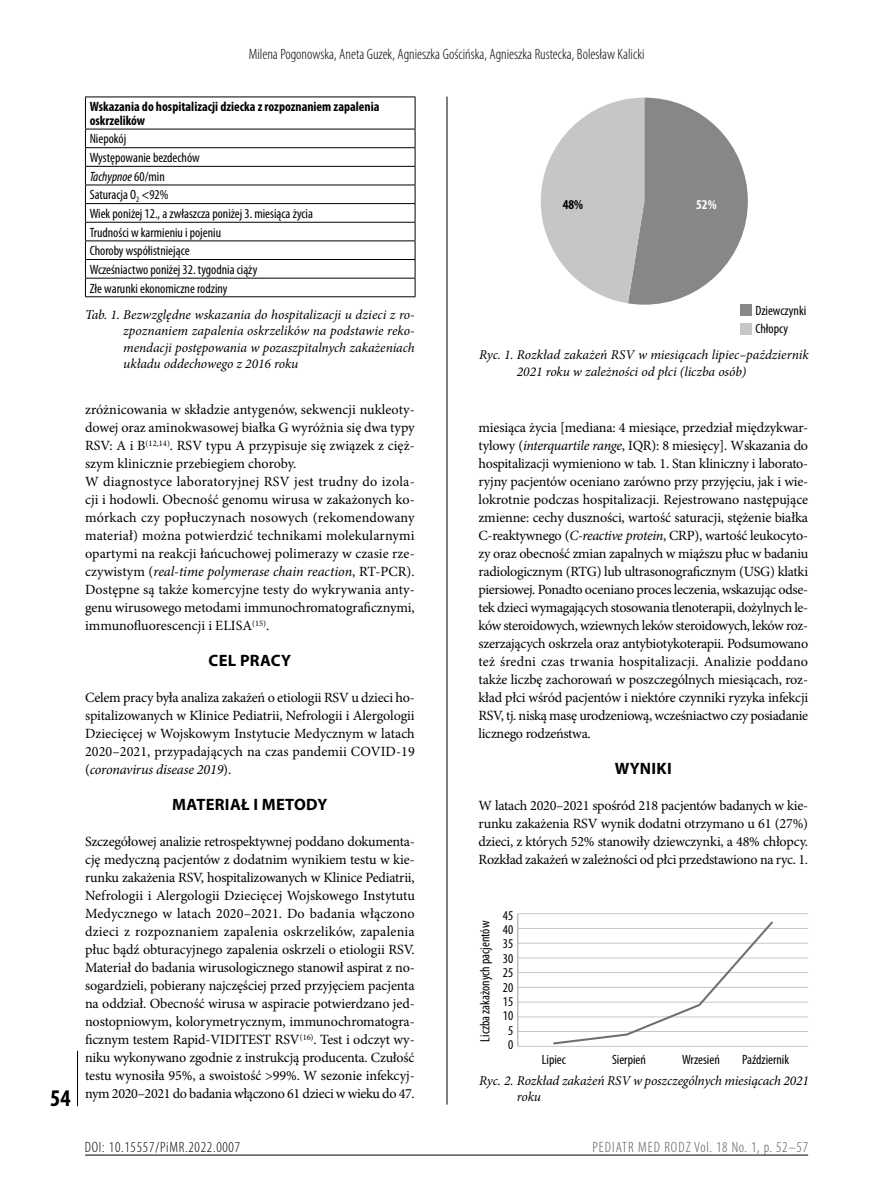
<style>
.page{position:relative;width:872px;height:1191px;background:#fff}
.page>*{position:absolute;margin:0;border:0;box-sizing:border-box;transform-origin:0 0}
.t1{font:700 condensed 24px "Myriad Pro";color:#000}
.t2{font:700 16.5px "Myriad Pro";letter-spacing:.02em;color:#000}
.t3{font:300 condensed 15px "Myriad Pro";color:#000}
.t4{font:300 condensed 15px "Myriad Pro";letter-spacing:.07em;color:#575756}
.t5{font:300 condensed 15px "Myriad Pro";letter-spacing:.05em;color:#000}
.t6{font:14.1px/18px "Minion Pro";color:#000;text-align:justify}
.t7{font:italic 13.5px/16.5px "Minion Pro";letter-spacing:-.005em;color:#000}
.t8{font:condensed 13.5px/14.4px "Myriad Pro";color:#000}
.t9{font:700 condensed 13.5px/13.5px "Myriad Pro";color:#000}
.t10{font:700 condensed 13.5px "Myriad Pro";color:#fff}
.s1{font-style:italic}
</style>
<div class="page">
<hr style="left:77px;top:1050px;width:1px;height:56px;background:#000">
<hr style="left:85px;top:1154px;width:723px;height:1px;background:#000">
<hr style="left:446px;top:97px;width:1px;height:1007px;background:#000">
<hr style="left:85px;top:97px;width:330px;height:1px;background:#000">
<hr style="left:85px;top:97px;width:1px;height:32px;background:#000">
<hr style="left:415px;top:97px;width:1px;height:32px;background:#000">
<hr style="left:85px;top:129px;width:330px;height:1px;background:#000">
<hr style="left:85px;top:147px;width:330px;height:1px;background:#000">
<hr style="left:85px;top:166px;width:330px;height:1px;background:#000">
<hr style="left:85px;top:185px;width:330px;height:1px;background:#000">
<hr style="left:85px;top:203px;width:330px;height:1px;background:#000">
<hr style="left:85px;top:222px;width:330px;height:1px;background:#000">
<hr style="left:85px;top:240px;width:330px;height:1px;background:#000">
<hr style="left:85px;top:259px;width:330px;height:1px;background:#000">
<hr style="left:85px;top:278px;width:330px;height:1px;background:#000">
<svg style="left:85px;top:129px;width:1px;height:167px"></svg>
<svg style="left:415px;top:129px;width:1px;height:167px"></svg>
<hr style="left:85px;top:296px;width:330px;height:1px;background:#000">
<hr style="left:518px;top:913px;width:290px;height:1px;background:#c6c6c6">
<hr style="left:518px;top:928px;width:290px;height:1px;background:#c6c6c6">
<hr style="left:518px;top:943px;width:290px;height:1px;background:#c6c6c6">
<hr style="left:518px;top:957px;width:290px;height:1px;background:#c6c6c6">
<hr style="left:518px;top:972px;width:290px;height:1px;background:#c6c6c6">
<hr style="left:518px;top:987px;width:290px;height:1px;background:#c6c6c6">
<hr style="left:518px;top:1001px;width:290px;height:1px;background:#c6c6c6">
<hr style="left:518px;top:1016px;width:290px;height:1px;background:#c6c6c6">
<hr style="left:518px;top:1031px;width:290px;height:1px;background:#c6c6c6">
<hr style="left:517px;top:913px;width:1px;height:133px;background:#9d9d9c">
<hr style="left:518px;top:1046px;width:290px;height:1px;background:#c6c6c6">
<svg style="left:552px;top:921px;width:223px;height:124px"></svg>
<svg style="left:541px;top:98px;width:207px;height:207px"></svg>
<div style="left:741px;top:305px;width:11px;height:11px;background:#878787"></div>
<div style="left:741px;top:323px;width:11px;height:11px;background:#c6c6c6"></div>
<p class="t3" style="left:249px;top:45px;width:397px">Milena Pogonowska, Aneta Guzek, Agnieszka Gościńska, Agnieszka Rustecka, Bolesław Kalicki</p>
<h1 class="t1" style="left:50px;top:1083px;width:22px">54</h1>
<p class="t9" style="left:90px;top:100px;width:291px">Wskazania do hospitalizacji dziecka z rozpoznaniem zapalenia oskrzelików</p>
<p class="t8" style="left:90px;top:129px;width:225px;line-height:18.6px">Niepokój<br>Występowanie bezdechów<br><span class="s1">Tachypnoe</span> 60/min<br>Saturacja O<sub>2</sub> &lt;92%<br>Wiek poniżej 12., a zwłaszcza poniżej 3. miesiąca życia<br>Trudności w karmieniu i pojeniu<br>Choroby współistniejące<br>Wcześniactwo poniżej 32. tygodnia ciąży<br>Złe warunki ekonomiczne rodziny</p>
<p class="t7" style="left:123px;top:306px;width:293px;text-align:justify;text-indent:-38px">Tab. 1. Bezwzględne wskazania do hospitalizacji u dzieci z ro&shy;zpoznaniem zapalenia oskrzelików na podstawie reko&shy;mendacji postępowania w pozaszpitalnych zakażeniach układu oddechowego z 2016 roku</p>
<p class="t6" style="left:85px;top:401px;width:331px;text-align:left">zróżnicowania w składzie antygenów, sekwencji nukleoty&shy;dowej oraz aminokwasowej białka G wyróżnia się dwa typy RSV: A i B<sup>(12,14)</sup>. RSV typu A przypisuje się związek z cięż&shy;szym klinicznie przebiegiem choroby.<br>W diagnostyce laboratoryjnej RSV jest trudny do izola&shy;cji i hodowli. Obecność genomu wirusa w zakażonych ko&shy;mórkach czy popłuczynach nosowych (rekomendowany materiał) można potwierdzić technikami molekularnymi opartymi na reakcji łańcuchowej polimerazy w czasie rze&shy;czywistym (<span class="s1">real-time polymerase chain reaction</span>, RT-PCR).<br>Dostępne są także komercyjne testy do wykrywania anty&shy;genu wirusowego metodami immunochromatograficznymi, immunofluorescencji i ELISA<sup>(15)</sup>.</p>
<p class="t2" style="left:209px;top:650px;width:84px">CEL PRACY</p>
<p class="t6" style="left:85px;top:689px;width:331px">Celem pracy była analiza zakażeń o etiologii RSV u dzieci ho&shy;spitalizowanych w Klinice Pediatrii, Nefrologii i Alergologii Dziecięcej w Wojskowym Instytucie Medycznym w latach 2020–2021, przypadających na czas pandemii COVID-19 (<span class="s1">coronavirus disease 2019</span>).</p>
<p class="t2" style="left:172px;top:794px;width:157px">MATERIAŁ I METODY</p>
<p class="t6" style="left:85px;top:833px;width:331px">Szczegółowej analizie retrospektywnej poddano dokumenta&shy;cję medyczną pacjentów z dodatnim wynikiem testu w kie&shy;runku zakażenia RSV, hospitalizowanych w Klinice Pediatrii, Nefrologii i Alergologii Dziecięcej Wojskowego Instytutu Medycznego w latach 2020–2021. Do badania włączono dzieci z rozpoznaniem zapalenia oskrzelików, zapalenia płuc bądź obturacyjnego zapalenia oskrzeli o etiologii RSV.<br>Materiał do badania wirusologicznego stanowił aspirat z no&shy;sogardzieli, pobierany najczęściej przed przyjęciem pacjenta na oddział. Obecność wirusa w aspiracie potwierdzano jed&shy;nostopniowym, kolorymetrycznym, immunochromatogra&shy;ficznym testem Rapid-VIDITEST RSV<sup>(16)</sup>. Test i odczyt wy&shy;niku wykonywano zgodnie z instrukcją producenta. Czułość testu wynosiła 95%, a swoistość &gt;99%. W sezonie infekcyj&shy;nym 2020–2021 do badania włączono 61 dzieci w wieku do 47.</p>
<p class="t9" style="left:563px;top:197px;width:22px">48%</p>
<p class="t10" style="left:696px;top:196px;width:22px">52%</p>
<p class="t8" style="left:755px;top:301px;width:52px;line-height:18px">Dziewczynki<br>Chłopcy</p>
<p class="t7" style="left:517px;top:346px;width:293px;text-indent:-38px">Ryc. 1. Rozkład zakażeń RSV w miesiącach lipiec–październik<br>2021 roku w zależności od płci (liczba osób)</p>
<p class="t6" style="left:478px;top:419px;width:331px">miesiąca życia [mediana: 4 miesiące, przedział międzykwar&shy;tylowy (<span class="s1">interquartile range</span>, IQR): 8 miesięcy]. Wskazania do hospitalizacji wymieniono w tab. 1. Stan kliniczny i laborato&shy;ryjny pacjentów oceniano zarówno przy przyjęciu, jak i wie&shy;lokrotnie podczas hospitalizacji. Rejestrowano następujące zmienne: cechy duszności, wartość saturacji, stężenie białka C-reaktywnego (<span class="s1">C-reactive protein</span>, CRP), wartość leukocyto&shy;zy oraz obecność zmian zapalnych w miąższu płuc w badaniu radiologicznym (RTG) lub ultrasonograficznym (USG) klatki piersiowej. Ponadto oceniano proces leczenia, wskazując odse&shy;tek dzieci wymagających stosowania tlenoterapii, dożylnych le&shy;ków steroidowych, wziewnych leków steroidowych, leków roz&shy;szerzających oskrzela oraz antybiotykoterapii. Podsumowano też średni czas trwania hospitalizacji. Analizie poddano także liczbę zachorowań w poszczególnych miesiącach, roz&shy;kład płci wśród pacjentów i niektóre czynniki ryzyka infekcji RSV, tj. niską masę urodzeniową, wcześniactwo czy posiadanie licznego rodzeństwa.</p>
<p class="t2" style="left:615px;top:758px;width:58px">WYNIKI</p>
<p class="t6" style="left:478px;top:797px;width:331px">W latach 2020–2021 spośród 218 pacjentów badanych w kie&shy;runku zakażenia RSV wynik dodatni otrzymano u 61 (27%) dzieci, z których 52% stanowiły dziewczynki, a 48% chłopcy.<br>Rozkład zakażeń w zależności od płci przedstawiono na ryc. 1.</p>
<p class="t8" style="left:477px;top:1041px;width:122px;rotate:-90deg">Liczba zakażonych pacjentów</p>
<p class="t8" style="left:503px;top:907px;width:12px;text-align:center">45<br>40<br>35<br>30<br>25<br>20<br>15<br>10<br>5<br>0</p>
<p class="t8" style="left:542px;top:1051px;width:25px">Lipiec</p>
<p class="t8" style="left:612px;top:1051px;width:35px">Sierpień</p>
<p class="t8" style="left:682px;top:1051px;width:39px">Wrzesień</p>
<p class="t8" style="left:742px;top:1051px;width:49px">Październik</p>
<p class="t7" style="left:517px;top:1072px;width:293px;text-indent:-38px">Ryc. 2. Rozkład zakażeń RSV w poszczególnych miesiącach 2021 roku</p>
<p class="t5" style="left:85px;top:1138px;width:157px">DOI: 10.15557/PiMR.2022.0007</p>
<p class="t4" style="left:592px;top:1138px;width:217px">PEDIATR MED RODZ Vol. 18 No. 1, p. 52–57</p>
</div>
